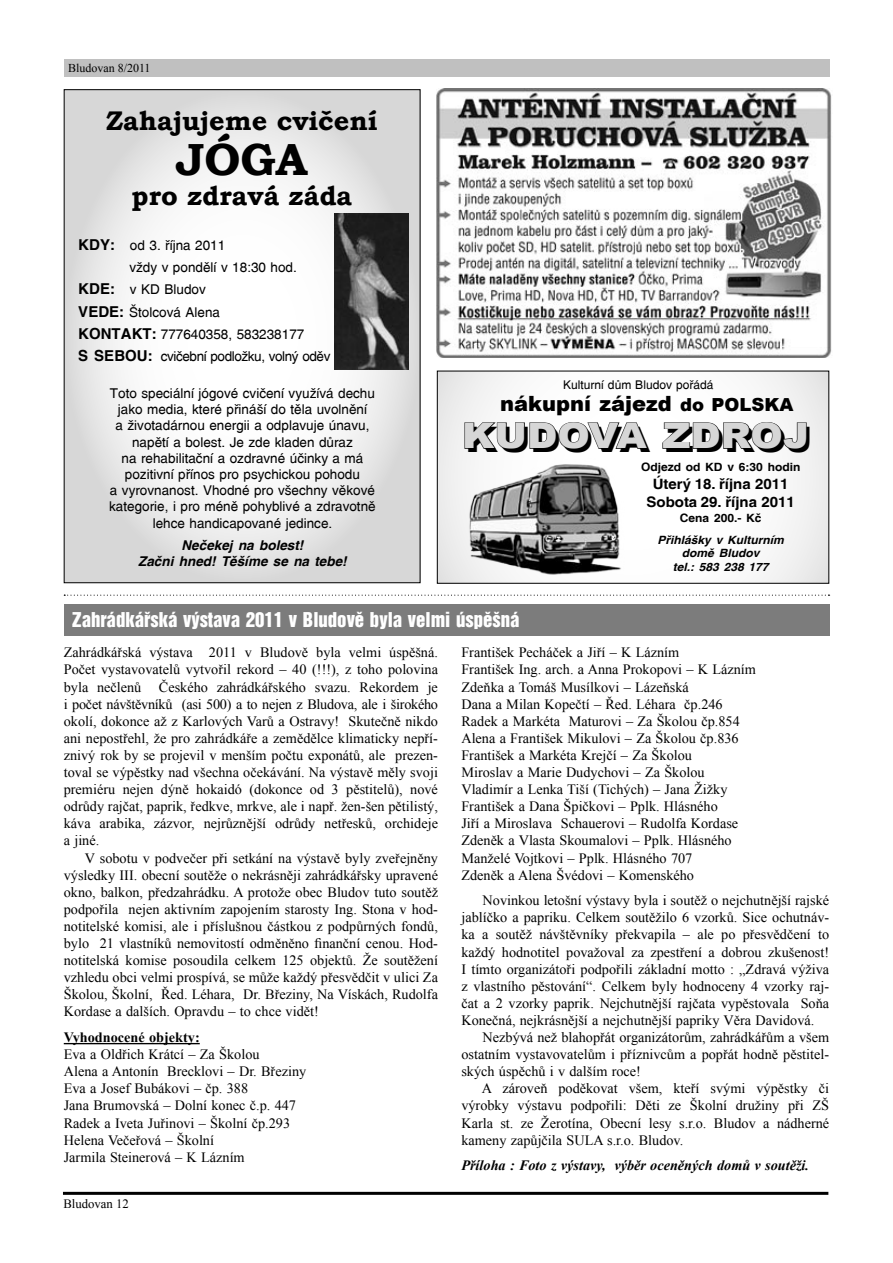
<style>
.page{position:relative;width:893px;height:1263px;background:#fff}
.page>*{position:absolute;margin:0;border:0;box-sizing:border-box;transform-origin:0 0}
.t1{font:700 45px "Bookman Old Style";color:#000}
.t2{font:900 35.1px "Arial";color:#000;scale:1.11 1}
.t3{font:700 27px "Bookman Old Style";color:#000}
.t4{font:900 21px "Arial";color:#000}
.t5{font:18.75px "Switzerland Inserat CE";color:#fff}
.t6{font:14.25px/17.1px "Times New Roman";color:#000;text-align:justify}
.t7{font:italic 700 14.25px "Times New Roman";color:#000}
.t8{font:14.25px/17.5px "Switzerland CE Bold";color:#000;text-align:center;scale:1.05 1}
.t9{font:700 14.25px "Times New Roman";color:#000}
.t10{font:13.5px/16.2px "Switzerland CE";color:#000;text-align:center}
.t11{font:italic 13.5px/16.2px "Switzerland CE Bold";color:#000;text-align:center}
.t12{font:13.5px "Switzerland CE";letter-spacing:-.03em;color:#000}
.t13{font:12.75px "Times New Roman";color:#000}
.t14{font:12px "Switzerland CE";color:#000}
.t15{font:12px "Times New Roman";color:#000}
.t16{font:italic 11.4px/13.6px "Switzerland CE Bold";color:#000;text-align:center;scale:1.05 1}
.t17{font:11.4px "Switzerland CE Bold";color:#000;scale:1.05 1}
.s1{font-family:"Switzerland CE Bold";font-size:15px}
.s2{font-size:18px}
</style>
<div class="page">
<svg style="left:66px;top:91px;width:352px;height:490px"></svg>
<div style="left:64px;top:60px;width:765px;height:17px;background:#c0c0c0"></div>
<hr style="left:63px;top:1192px;width:765px;height:3px;background:#000">
<div style="left:64px;top:604px;width:765px;height:31px;background:#7c7c7c"></div>
<hr style="left:64px;top:1043px;width:136px;height:1px;background:#000">
<img style="left:436px;top:89px;width:396px;height:269px">
<svg style="left:439px;top:373px;width:388px;height:209px"></svg>
<div style="left:437px;top:371px;width:392px;height:213px;border:1px solid #000"></div>
<svg style="left:464px;top:421px;width:185px;height:29px"></svg>
<svg style="left:662px;top:421px;width:145px;height:29px"></svg>
<img style="left:461px;top:450px;width:165px;height:134px">
<svg style="left:64px;top:595px;width:766px;height:1px"></svg>
<img style="left:334px;top:213px;width:74px;height:157px">
<p class="t15" style="left:68px;top:60px;width:84px">Bludovan 8/2011</p>
<h3 class="t3" style="left:106px;top:102px;width:273px">Zahajujeme cvičení</h3>
<h1 class="t1" style="left:176px;top:127px;width:134px">JÓGA</h1>
<h3 class="t3" style="left:131px;top:176px;width:222px">pro zdravá záda</h3>
<p class="t10" style="left:78px;top:237px;width:149px"><span class="s1">KDY:</span> od 3. října 2011</p>
<p class="t10" style="left:129px;top:259px;width:169px">vždy v pondělí v 18:30 hod.</p>
<p class="t10" style="left:78px;top:281px;width:129px"><span class="s1">KDE:</span> v KD Bludov</p>
<p class="t10" style="left:78px;top:304px;width:143px"><span class="s1">VEDE:</span> Štolcová Alena</p>
<p class="t10" style="left:78px;top:326px;width:228px"><span class="s1">KONTAKT:</span> 777640358, 583238177</p>
<p class="t12" style="left:78px;top:348px;width:254px"><span class="s1">S SEBOU:</span> cvičební podložku, volný oděv</p>
<p class="t10" style="left:109px;top:385px;width:268px">Toto speciální jógové cvičení využívá dechu jako media, které přináší do těla uvolnění<br>a životadárnou energii a odplavuje únavu, napětí a bolest. Je zde kladen důraz<br>na rehabilitační a ozdravné účinky a má pozitivní přínos pro psychickou pohodu<br>a vyrovnanost. Vhodné pro všechny věkové kategorie, i pro méně pohyblivé a zdravotně lehce handicapované jedince.</p>
<p class="t11" style="left:138px;top:537px;width:210px">Nečekej na bolest!<br>Začni hned! Těšíme se na tebe!</p>
<p class="t14" style="left:563px;top:377px;width:152px">Kulturní dům Bludov pořádá</p>
<h3 class="t4" style="left:500px;top:388px;width:295px">nákupní zájezd <span class="s2">do POLSKA</span></h3>
<h2 class="t2" style="left:466px;top:413px;width:314px">KUDOVA ZDROJ</h2>
<p class="t17" style="left:641px;top:460px;width:153px">Odjezd od KD v 6:30 hodin</p>
<p class="t8" style="left:646px;top:475px;width:143px">Úterý 18. října 2011<br>Sobota 29. října 2011</p>
<p class="t17" style="left:680px;top:511px;width:79px">Cena 200.- Kč</p>
<p class="t16" style="left:658px;top:533px;width:122px">Přihlášky v Kulturním domě Bludov<br>tel.: 583 238 177</p>
<h3 class="t5" style="left:72px;top:607px;width:449px">Zahrádkářská výstava 2011 v Bludově byla velmi úspěšná</h3>
<p class="t6" style="left:64px;top:644px;width:376px">Zahrádkářská výstava 2011 v Bludově byla velmi úspěšná.<br>Počet vystavovatelů vytvořil rekord – 40 (!!!), z toho polovina byla nečlenů Českého zahrádkářského svazu. Rekordem je i počet návštěvníků (asi 500) a to nejen z Bludova, ale i širokého okolí, dokonce až z Karlových Varů a Ostravy! Skutečně nikdo ani nepostřehl, že pro zahrádkáře a zemědělce klimaticky nepří&shy;znivý rok by se projevil v menším počtu exponátů, ale prezen&shy;toval se výpěstky nad všechna očekávání. Na výstavě měly svoji premiéru nejen dýně hokaidó (dokonce od 3 pěstitelů), nové odrůdy rajčat, paprik, ředkve, mrkve, ale i např. žen-šen pětilistý, káva arabika, zázvor, nejrůznější odrůdy netřesků, orchideje a jiné.</p>
<p class="t6" style="left:64px;top:849px;width:376px;text-indent:21px">V sobotu v podvečer při setkání na výstavě byly zveřejněny výsledky III. obecní soutěže o nekrásněji zahrádkářsky upravené okno, balkon, předzahrádku. A protože obec Bludov tuto soutěž podpořila nejen aktivním zapojením starosty Ing. Stona v hod&shy;notitelské komisi, ale i příslušnou částkou z podpůrných fondů, bylo 21 vlastníků nemovitostí odměněno finanční cenou. Hod&shy;notitelská komise posoudila celkem 125 objektů. Že soutěžení vzhledu obci velmi prospívá, se může každý přesvědčit v ulici Za Školou, Školní, Řed. Léhara, Dr. Březiny, Na Vískách, Rudolfa Kordase a dalších. Opravdu – to chce vidět!</p>
<p class="t9" style="left:64px;top:1027px;width:137px">Vyhodnocené objekty:</p>
<p class="t6" style="left:64px;top:1046px;width:244px;text-align:left">Eva a Oldřich Krátcí – Za Školou<br>Alena a Antonín Brecklovi – Dr. Březiny<br>Eva a Josef Bubákovi – čp. 388<br>Jana Brumovská – Dolní konec č.p. 447<br>Radek a Iveta Juřinovi – Školní čp.293<br>Helena Večeřová – Školní<br>Jarmila Steinerová – K Lázním</p>
<p class="t6" style="left:461px;top:644px;width:296px;text-align:left">František Pecháček a Jiří – K Lázním<br>František Ing. arch. a Anna Prokopovi – K Lázním Zdeňka a Tomáš Musílkovi – Lázeňská<br>Dana a Milan Kopečtí – Řed. Léhara čp.246<br>Radek a Markéta Maturovi – Za Školou čp.854<br>Alena a František Mikulovi – Za Školou čp.836<br>František a Markéta Krejčí – Za Školou<br>Miroslav a Marie Dudychovi – Za Školou Vladimír a Lenka Tiší (Tichých) – Jana Žižky František a Dana Špičkovi – Pplk. Hlásného<br>Jiří a Miroslava Schauerovi – Rudolfa Kordase Zdeněk a Vlasta Skoumalovi – Pplk. Hlásného Manželé Vojtkovi – Pplk. Hlásného 707<br>Zdeněk a Alena Švédovi – Komenského</p>
<p class="t6" style="left:461px;top:892px;width:369px;text-indent:21px">Novinkou letošní výstavy byla i soutěž o nejchutnější rajské jablíčko a papriku. Celkem soutěžilo 6 vzorků. Sice ochutnáv&shy;ka a soutěž návštěvníky překvapila – ale po přesvědčení to každý hodnotitel považoval za zpestření a dobrou zkušenost!<br>I tímto organizátoři podpořili základní motto : „Zdravá výživa z vlastního pěstování“. Celkem byly hodnoceny 4 vzorky raj&shy;čat a 2 vzorky paprik. Nejchutnější rajčata vypěstovala Soňa Konečná, nejkrásnější a nejchutnější papriky Věra Davidová.</p>
<p class="t6" style="left:461px;top:1028px;width:369px;text-indent:21px">Nezbývá než blahopřát organizátorům, zahrádkářům a všem ostatním vystavovatelům i příznivcům a popřát hodně pěstitel&shy;ských úspěchů i v dalším roce!</p>
<p class="t6" style="left:461px;top:1080px;width:369px;text-indent:20px">A zároveň poděkovat všem, kteří svými výpěstky či výrobky výstavu podpořili: Děti ze Školní družiny při ZŠ Karla st. ze Žerotína, Obecní lesy s.r.o. Bludov a nádherné kameny zapůjčila SULA s.r.o. Bludov.</p>
<p class="t7" style="left:461px;top:1155px;width:349px">Příloha : Foto z výstavy, výběr oceněných domů v soutěži.</p>
<p class="t13" style="left:63px;top:1195px;width:67px">Bludovan 12</p>
</div>
